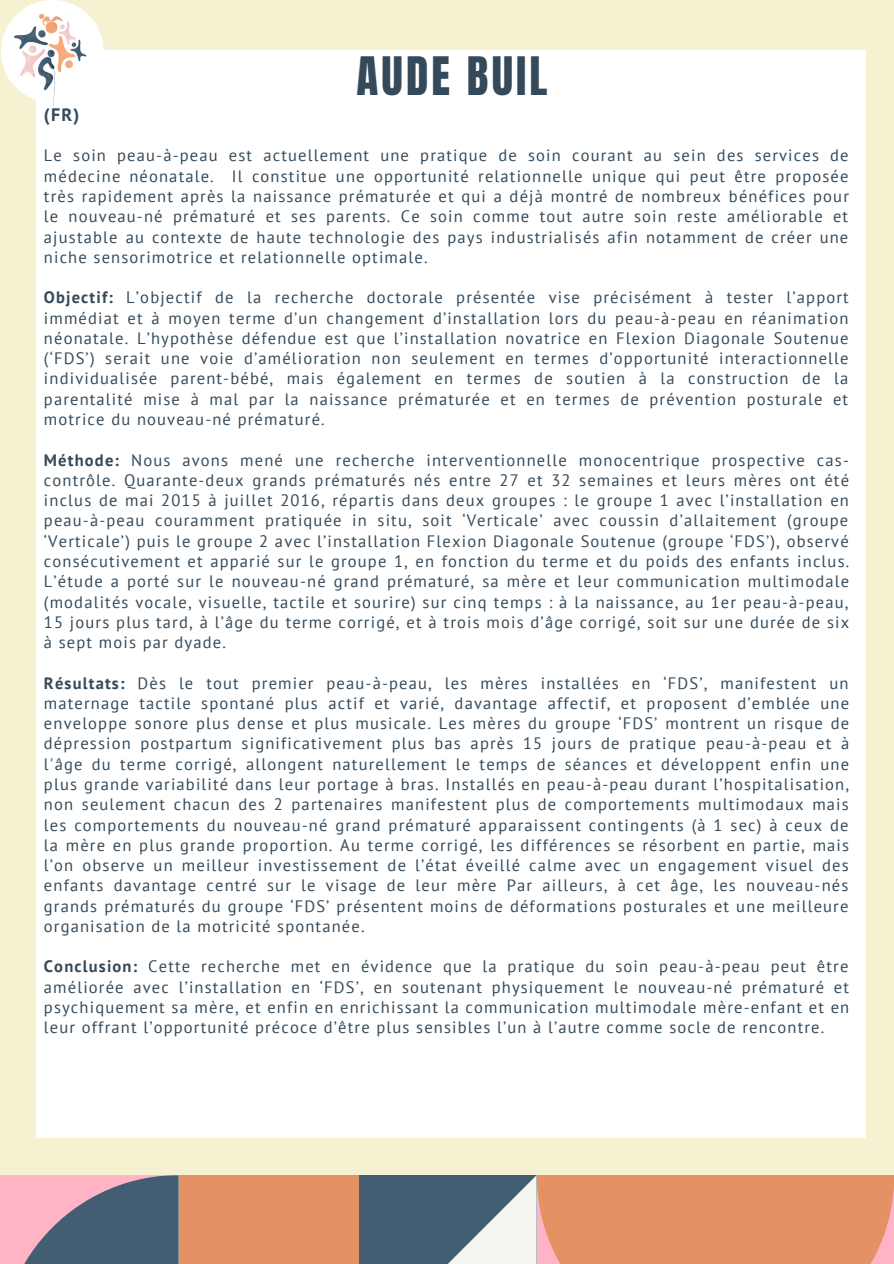
<style>
.page{position:relative;width:894px;height:1264px;background:#fff}
.page>*{position:absolute;margin:0;border:0;box-sizing:border-box;transform-origin:0 0}
.t1{font:45px "Anton";letter-spacing:.07em;color:#344959}
.t2{font:700 18px "PT Sans";color:#344959}
.t3{font:16.5px/20.2px "PT Sans";letter-spacing:.07em;color:#344959;text-align:justify}
.s1{font-weight:700}
</style>
<div class="page">
<div style="left:0;top:0;width:893px;height:1263px;background:#f4f2d0"></div>
<div style="left:37px;top:50px;width:828px;height:1086px;background:#fff"></div>
<svg style="left:358px;top:1175px;width:535px;height:88px;background:#bd8d75"></svg>
<div style="left:179px;top:1175px;width:179px;height:88px;background:#e49163"></div>
<svg style="left:0;top:1175px;width:179px;height:88px;background:#8c7f93"></svg>
<svg style="left:94px;top:22px;width:10px;height:28px"></svg>
<img style="left:1px;top:0;width:93px;height:116px">
<p class="t1" style="left:356px;top:44px;width:192px">AUDE BUIL</p>
<p class="t2" style="left:44px;top:102px;width:37px">(FR)</p>
<p class="t3" style="left:44px;top:145px;width:806px">Le soin peau-à-peau est actuellement une pratique de soin courant au sein des services de médecine néonatale. Il constitue une opportunité relationnelle unique qui peut être proposée très rapidement après la naissance prématurée et qui a déjà montré de nombreux bénéfices pour le nouveau-né prématuré et ses parents. Ce soin comme tout autre soin reste améliorable et ajustable au contexte de haute technologie des pays industrialisés afin notamment de créer une niche sensorimotrice et relationnelle optimale.</p>
<p class="t3" style="left:44px;top:287px;width:806px"><span class="s1">Objectif:</span> L’objectif de la recherche doctorale présentée vise précisément à tester l’apport immédiat et à moyen terme d’un changement d’installation lors du peau-à-peau en réanimation néonatale. L’hypothèse défendue est que l’installation novatrice en Flexion Diagonale Soutenue (‘FDS’) serait une voie d’amélioration non seulement en termes d’opportunité interactionnelle individualisée parent-bébé, mais également en termes de soutien à la construction de la parentalité mise à mal par la naissance prématurée et en termes de prévention posturale et motrice du nouveau-né prématuré.</p>
<p class="t3" style="left:44px;top:449px;width:806px"><span class="s1">Méthode:</span> Nous avons mené une recherche interventionnelle monocentrique prospective cas&shy;contrôle. Quarante-deux grands prématurés nés entre 27 et 32 semaines et leurs mères ont été inclus de mai 2015 à juillet 2016, répartis dans deux groupes : le groupe 1 avec l’installation en peau-à-peau couramment pratiquée in situ, soit ‘Verticale’ avec coussin d’allaitement (groupe ‘Verticale’) puis le groupe 2 avec l’installation Flexion Diagonale Soutenue (groupe ‘FDS’), observé consécutivement et apparié sur le groupe 1, en fonction du terme et du poids des enfants inclus.<br>L’étude a porté sur le nouveau-né grand prématuré, sa mère et leur communication multimodale (modalités vocale, visuelle, tactile et sourire) sur cinq temps : à la naissance, au 1er peau-à-peau, 15 jours plus tard, à l’âge du terme corrigé, et à trois mois d’âge corrigé, soit sur une durée de six à sept mois par dyade.</p>
<p class="t3" style="left:44px;top:672px;width:806px"><span class="s1">Résultats:</span> Dès le tout premier peau-à-peau, les mères installées en ‘FDS’, manifestent un maternage tactile spontané plus actif et varié, davantage affectif, et proposent d’emblée une enveloppe sonore plus dense et plus musicale. Les mères du groupe ‘FDS’ montrent un risque de dépression postpartum significativement plus bas après 15 jours de pratique peau-à-peau et à l'âge du terme corrigé, allongent naturellement le temps de séances et développent enfin une plus grande variabilité dans leur portage à bras. Installés en peau-à-peau durant l’hospitalisation, non seulement chacun des 2 partenaires manifestent plus de comportements multimodaux mais les comportements du nouveau-né grand prématuré apparaissent contingents (à 1 sec) à ceux de la mère en plus grande proportion. Au terme corrigé, les différences se résorbent en partie, mais l’on observe un meilleur investissement de l’état éveillé calme avec un engagement visuel des enfants davantage centré sur le visage de leur mère Par ailleurs, à cet âge, les nouveau-nés grands prématurés du groupe ‘FDS’ présentent moins de déformations posturales et une meilleure organisation de la motricité spontanée.</p>
<p class="t3" style="left:44px;top:956px;width:806px"><span class="s1">Conclusion:</span> Cette recherche met en évidence que la pratique du soin peau-à-peau peut être améliorée avec l’installation en ‘FDS’, en soutenant physiquement le nouveau-né prématuré et psychiquement sa mère, et enfin en enrichissant la communication multimodale mère-enfant et en leur offrant l’opportunité précoce d’être plus sensibles l’un à l’autre comme socle de rencontre.</p>
</div>
